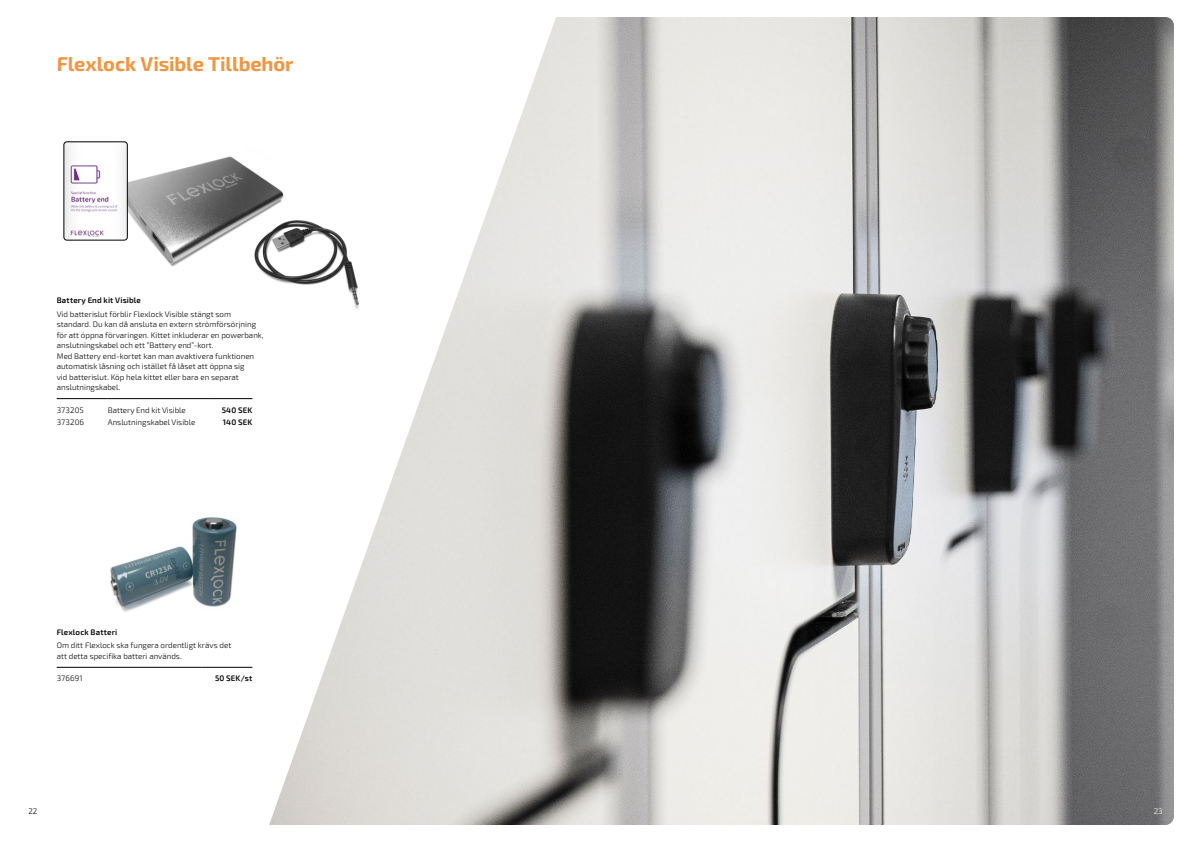
<style>
.page{position:relative;width:1191px;height:842px;background:#fff}
.page>*{position:absolute;margin:0;border:0;box-sizing:border-box;transform-origin:0 0}
.t1{font:700 20px "Exo 2";letter-spacing:-.005em;color:#f3953f}
.t2{font:300 8px/10.5px "Exo 2";color:#000}
.t3{font:600 8px "Exo 2";letter-spacing:.02em;color:#000}
.t4{font:300 8px "Exo 2";color:#fff}
</style>
<div class="page">
<img style="left:269px;top:17px;width:905px;height:808px">
<img style="left:109px;top:142px;width:187px;height:124px">
<img style="left:249px;top:211px;width:117px;height:101px">
<img style="left:64px;top:142px;width:63px;height:98px">
<div style="left:64px;top:142px;width:63px;height:98px;border:1px solid #000;border-radius:3px"></div>
<img style="left:110px;top:517px;width:127px;height:95px">
<hr style="left:57px;top:398px;width:51px;height:1px;background:#000">
<hr style="left:210px;top:398px;width:42px;height:1px;background:#000">
<hr style="left:108px;top:398px;width:102px;height:1px;background:#000">
<hr style="left:57px;top:667px;width:144px;height:1px;background:#000">
<hr style="left:201px;top:667px;width:51px;height:1px;background:#000">
<h1 class="t1" style="left:57px;top:52px;width:238px">Flexlock Visible Tillbehör</h1>
<p class="t3" style="left:57px;top:296px;width:86px">Battery End kit Visible</p>
<p class="t2" style="left:57px;top:309px;width:208px">Vid batterislut förblir Flexlock Visible stängt som standard. Du kan då ansluta en extern strömförsörjning för att öppna förvaringen. Kittet inkluderar en powerbank, anslutningskabel och ett ”Battery end”-kort.<br>Med Battery end-kortet kan man avaktivera funktionen automatisk låsning och istället få låset att öppna sig<br>vid batterislut. Köp hela kittet eller bara en separat anslutningskabel.</p>
<p class="t2" style="left:57px;top:405px;width:29px">373205</p>
<p class="t2" style="left:108px;top:405px;width:80px">Battery End kit Visible</p>
<p class="t3" style="left:222px;top:405px;width:32px">540 SEK</p>
<p class="t2" style="left:57px;top:417px;width:29px">373206</p>
<p class="t2" style="left:108px;top:417px;width:89px">Anslutningskabel Visible</p>
<p class="t3" style="left:223px;top:418px;width:31px">140 SEK</p>
<p class="t3" style="left:57px;top:627px;width:62px">Flexlock Batteri</p>
<p class="t2" style="left:57px;top:640px;width:176px">Om ditt Flexlock ska fungera ordentligt krävs det att detta specifika batteri används.</p>
<p class="t2" style="left:57px;top:673px;width:27px">376691</p>
<p class="t3" style="left:215px;top:674px;width:39px">50 SEK/st</p>
<p class="t2" style="left:28px;top:806px;width:10px">22</p>
<p class="t4" style="left:1153px;top:806px;width:10px">23</p>
</div>
